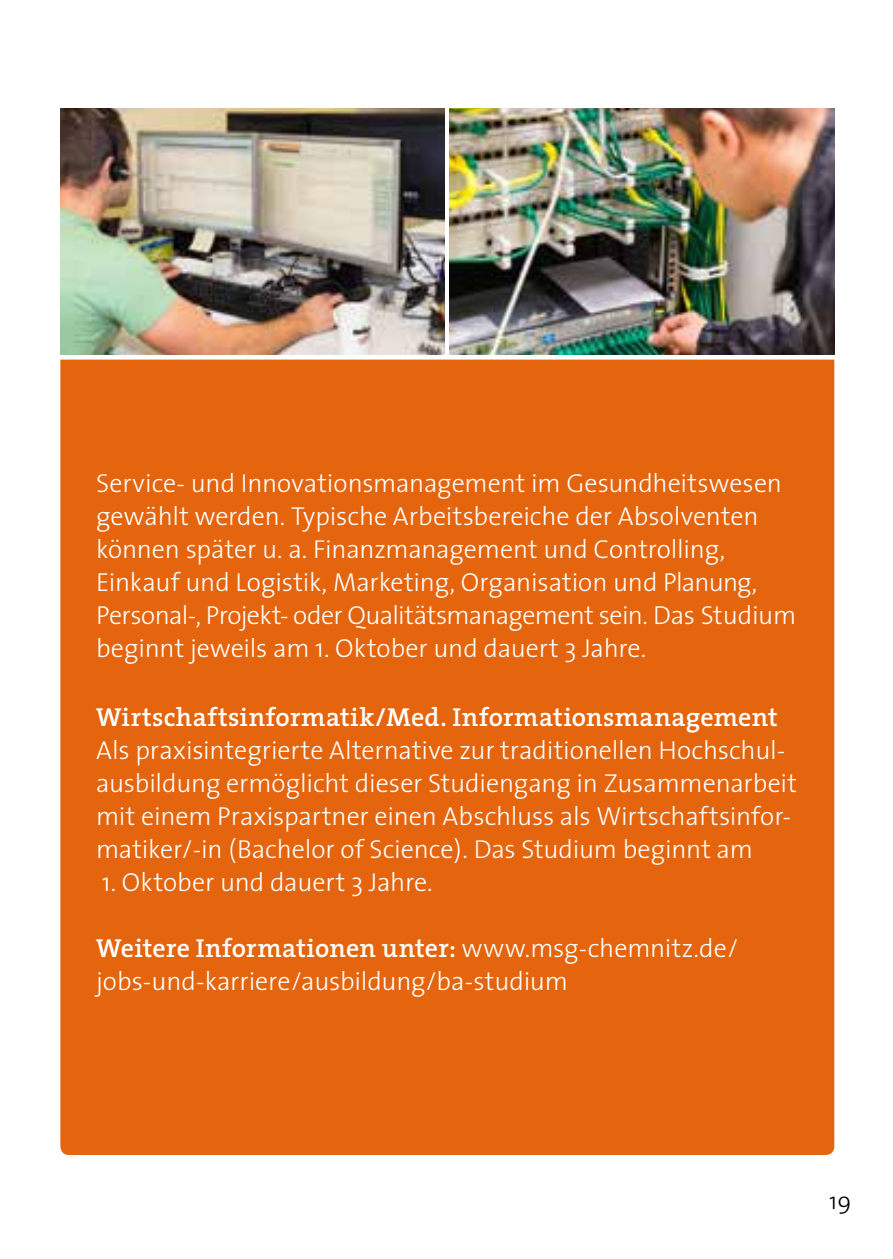
<style>
.page{position:relative;width:893px;height:1259px;background:#fff}
.page>*{position:absolute;margin:0;border:0;box-sizing:border-box;transform-origin:0 0}
.t1{font:300 26.1px/33px "The Sans";letter-spacing:-.005em;color:#fff}
.t2{font:600 26.1px "The Serif";letter-spacing:.005em;color:#fff}
.t3{font:300 24px "The Sans";color:#000}
.s1{font-family:"The Sans";font-weight:300}
</style>
<div class="page">
<div style="left:60px;top:359px;width:774px;height:796px;background:#e4650e"></div>
<img style="left:60px;top:108px;width:385px;height:246px">
<img style="left:450px;top:108px;width:384px;height:246px">
<p class="t1" style="left:96px;top:466px;width:702px">Service- und Innovationsmanagement im Gesundheitswesen gewählt werden. Typische Arbeitsbereiche der Absolventen können später u. a. Finanzmanagement und Controlling, Einkauf und Logistik, Marketing, Organisation und Planung, Personal-, Projekt- oder Qualitätsmanagement sein. Das Studium beginnt jeweils am 1. Oktober und dauert 3 Jahre.</p>
<p class="t2" style="left:96px;top:695px;width:683px">Wirtschaftsinformatik/Med. Informationsmanagement</p>
<p class="t1" style="left:96px;top:733px;width:702px">Als praxisintegrierte Alternative zur traditionellen Hochschul&shy;ausbildung ermöglicht dieser Studiengang in Zusammenarbeit mit einem Praxispartner einen Abschluss als Wirtschaftsinfor&shy;matiker/-in (Bachelor of Science). Das Studium beginnt am</p>
<p class="t1" style="left:102px;top:865px;width:332px">1. Oktober und dauert 3 Jahre.</p>
<p class="t2" style="left:96px;top:926px;width:644px">Weitere Informationen unter: <span class="s1">www.msg-chemnitz.de/</span></p>
<p class="t1" style="left:96px;top:964px;width:473px">jobs-und-karriere/ausbildung/ba-studium</p>
<p class="t3" style="left:829px;top:1180px;width:24px">19</p>
</div>
